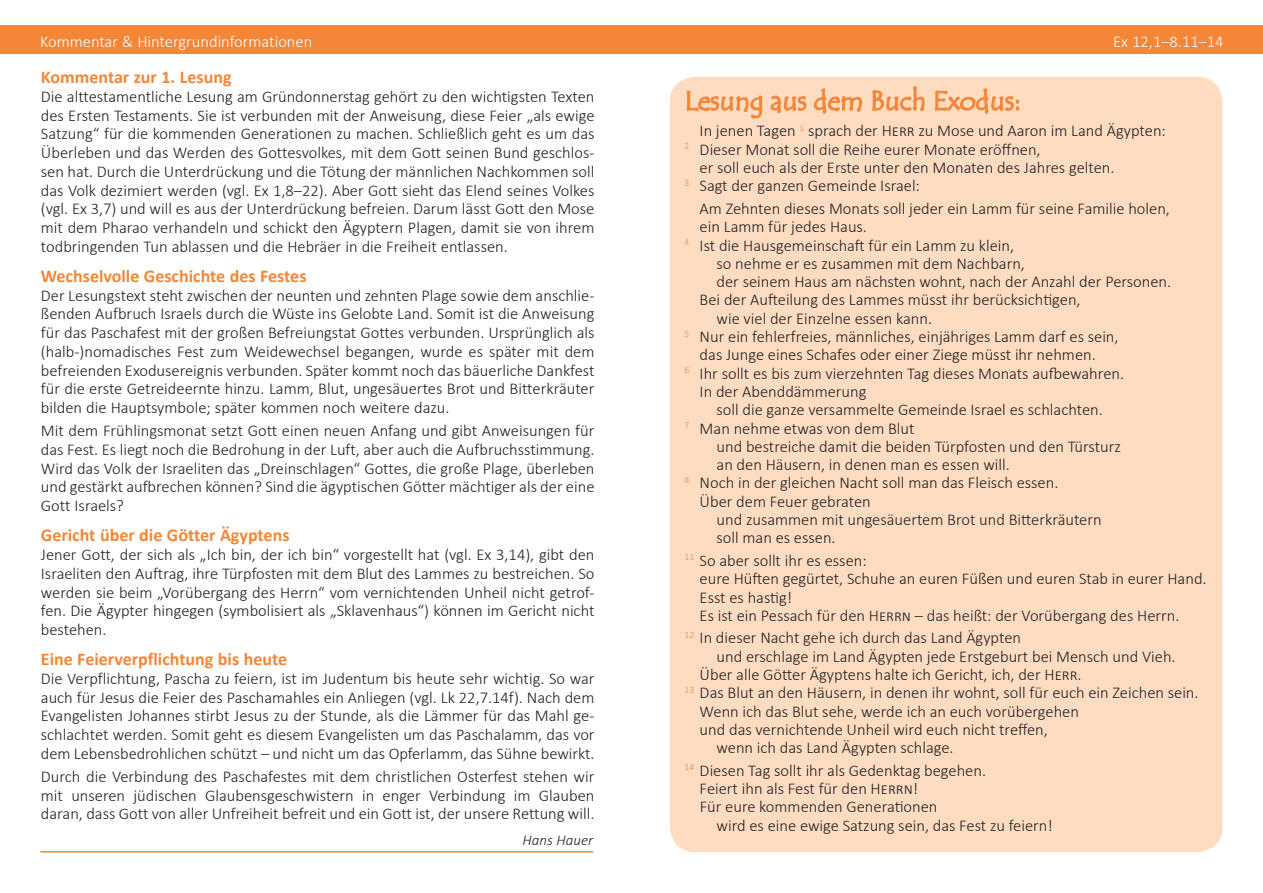
<style>
.page{position:relative;width:1263px;height:893px;background:#fff}
.page>*{position:absolute;margin:0;border:0;box-sizing:border-box;transform-origin:0 0}
.t1{font:700 18px "Calibri";color:#f58637}
.t2{font:300 16.5px/18.8px "Calibri";color:#231f20;text-align:justify}
.t3{font:300 16.5px "Calibri";color:#fff}
.t4{font:italic 300 15px "Calibri";color:#231f20}
</style>
<div class="page">
<div style="left:0;top:25px;width:1263px;height:29px;background:#f58637"></div>
<hr style="left:40px;top:851px;width:553px;height:2px;background:#f58637">
<div style="left:670px;top:77px;width:552px;height:775px;background:#fddcc2;border-radius:26px"></div>
<svg style="left:686px;top:90px;width:77px;height:29px"></svg>
<svg style="left:770px;top:95px;width:37px;height:18px"></svg>
<svg style="left:813px;top:88px;width:49px;height:26px"></svg>
<svg style="left:872px;top:86px;width:53px;height:25px"></svg>
<svg style="left:934px;top:88px;width:86px;height:26px"></svg>
<p class="t3" style="left:40px;top:32px;width:274px">Kommentar &amp; Hintergrundinformationen</p>
<p class="t3" style="left:1113px;top:32px;width:112px">Ex 12,1–8.11–14</p>
<p class="t1" style="left:41px;top:64px;width:192px">Kommentar zur 1. Lesung</p>
<p class="t2" style="left:41px;top:87px;width:555px">Die alttestamentliche Lesung am Gründonnerstag gehört zu den wichtigsten Texten des Ersten Testaments. Sie ist verbunden mit der Anweisung, diese Feier „als ewige Satzung“ für die kommenden Generationen zu machen. Schließlich geht es um das Überleben und das Werden des Gottesvolkes, mit dem Gott seinen Bund geschlos&shy;sen hat. Durch die Unterdrückung und die Tötung der männlichen Nachkommen soll das Volk dezimiert werden (vgl. Ex 1,8–22). Aber Gott sieht das Elend seines Volkes (vgl. Ex 3,7) und will es aus der Unterdrückung befreien. Darum lässt Gott den Mose mit dem Pharao verhandeln und schickt den Ägyptern Plagen, damit sie von ihrem todbringenden Tun ablassen und die Hebräer in die Freiheit entlassen.</p>
<p class="t1" style="left:41px;top:263px;width:267px">Wechselvolle Geschichte des Festes</p>
<p class="t2" style="left:41px;top:286px;width:555px">Der Lesungstext steht zwischen der neunten und zehnten Plage sowie dem anschlie&shy;ßenden Aufbruch Israels durch die Wüste ins Gelobte Land. Somit ist die Anweisung für das Paschafest mit der großen Befreiungstat Gottes verbunden. Ursprünglich als (halb-)nomadisches Fest zum Weidewechsel begangen, wurde es später mit dem befreienden Exodusereignis verbunden. Später kommt noch das bäuerliche Dankfest für die erste Getreideernte hinzu. Lamm, Blut, ungesäuertes Brot und Bitterkräuter bilden die Hauptsymbole; später kommen noch weitere dazu.</p>
<p class="t2" style="left:41px;top:421px;width:555px">Mit dem Frühlingsmonat setzt Gott einen neuen Anfang und gibt Anweisungen für das Fest. Es liegt noch die Bedrohung in der Luft, aber auch die Aufbruchsstimmung.<br>Wird das Volk der Israeliten das „Dreinschlagen“ Gottes, die große Plage, überleben und gestärkt aufbrechen können? Sind die ägyptischen Götter mächtiger als der eine Gott Israels?</p>
<p class="t1" style="left:41px;top:523px;width:250px">Gericht über die Götter Ägyptens</p>
<p class="t2" style="left:41px;top:545px;width:555px">Jener Gott, der sich als „Ich bin, der ich bin“ vorgestellt hat (vgl. Ex 3,14), gibt den Israeliten den Auftrag, ihre Türpfosten mit dem Blut des Lammes zu bestreichen. So werden sie beim „Vorübergang des Herrn“ vom vernichtenden Unheil nicht getrof&shy;fen. Die Ägypter hingegen (symbolisiert als „Sklavenhaus“) können im Gericht nicht bestehen.</p>
<p class="t1" style="left:41px;top:646px;width:248px">Eine Feierverpflichtung bis heute</p>
<p class="t2" style="left:41px;top:669px;width:555px">Die Verpflichtung, Pascha zu feiern, ist im Judentum bis heute sehr wichtig. So war auch für Jesus die Feier des Paschamahles ein Anliegen (vgl. Lk 22,7.14f). Nach dem Evangelisten Johannes stirbt Jesus zu der Stunde, als die Lämmer für das Mahl ge&shy;schlachtet werden. Somit geht es diesem Evangelisten um das Paschalamm, das vor dem Lebensbedrohlichen schützt – und nicht um das Opferlamm, das Sühne bewirkt.</p>
<p class="t2" style="left:41px;top:767px;width:555px">Durch die Verbindung des Paschafestes mit dem christlichen Osterfest stehen wir mit unseren jüdischen Glaubensgeschwistern in enger Verbindung im Glauben daran, dass Gott von aller Unfreiheit befreit und ein Gott ist, der unsere Rettung will.</p>
<p class="t4" style="left:523px;top:830px;width:72px">Hans Hauer</p>
<p class="t2" style="left:700px;top:121px;width:468px">In jenen Tagen <sup>1</sup> sprach der Herr zu Mose und Aaron im Land Ägypten:</p>
<p class="t2" style="left:685px;top:140px;width:357px"><sup>2</sup> Dieser Monat soll die Reihe eurer Monate eröffnen,</p>
<p class="t2" style="left:700px;top:158px;width:416px">er soll euch als der Erste unter den Monaten des Jahres gelten.</p>
<p class="t2" style="left:685px;top:176px;width:237px"><sup>3</sup> Sagt der ganzen Gemeinde Israel:</p>
<p class="t2" style="left:700px;top:199px;width:472px">Am Zehnten dieses Monats soll jeder ein Lamm für seine Familie holen,</p>
<p class="t2" style="left:700px;top:217px;width:169px">ein Lamm für jedes Haus.</p>
<p class="t2" style="left:685px;top:235px;width:331px"><sup>4</sup> Ist die Hausgemeinschaft für ein Lamm zu klein,</p>
<p class="t2" style="left:716px;top:254px;width:310px">so nehme er es zusammen mit dem Nachbarn,</p>
<p class="t2" style="left:716px;top:272px;width:456px">der seinem Haus am nächsten wohnt, nach der Anzahl der Personen.</p>
<p class="t2" style="left:700px;top:290px;width:382px">Bei der Aufteilung des Lammes müsst ihr berücksichtigen,</p>
<p class="t2" style="left:716px;top:309px;width:217px">wie viel der Einzelne essen kann.</p>
<p class="t2" style="left:685px;top:327px;width:435px"><sup>5</sup> Nur ein fehlerfreies, männliches, einjähriges Lamm darf es sein,</p>
<p class="t2" style="left:700px;top:345px;width:398px">das Junge eines Schafes oder einer Ziege müsst ihr nehmen.</p>
<p class="t2" style="left:685px;top:364px;width:441px"><sup>6</sup> Ihr sollt es bis zum vierzehnten Tag dieses Monats aufbewahren.</p>
<p class="t2" style="left:700px;top:382px;width:168px">In der Abenddämmerung</p>
<p class="t2" style="left:716px;top:400px;width:388px">soll die ganze versammelte Gemeinde Israel es schlachten.</p>
<p class="t2" style="left:685px;top:418px;width:231px"><sup>7</sup> Man nehme etwas von dem Blut</p>
<p class="t2" style="left:716px;top:437px;width:406px">und bestreiche damit die beiden Türpfosten und den Türsturz</p>
<p class="t2" style="left:716px;top:455px;width:295px">an den Häusern, in denen man es essen will.</p>
<p class="t2" style="left:685px;top:473px;width:375px"><sup>8</sup> Noch in der gleichen Nacht soll man das Fleisch essen.</p>
<p class="t2" style="left:700px;top:492px;width:173px">Über dem Feuer gebraten</p>
<p class="t2" style="left:716px;top:510px;width:387px">und zusammen mit ungesäuertem Brot und Bitterkräutern</p>
<p class="t2" style="left:716px;top:528px;width:121px">soll man es essen.</p>
<p class="t2" style="left:700px;top:551px;width:508px;line-height:18.3px;text-align:left;text-indent:-15px"><sup>11</sup> So aber sollt ihr es essen:<br>eure Hüften gegürtet, Schuhe an euren Füßen und euren Stab in eurer Hand.<br>Esst es hastig!<br>Es ist ein Pessach für den Herrn – das heißt: der Vorübergang des Herrn.</p>
<p class="t2" style="left:685px;top:628px;width:338px"><sup>12</sup> In dieser Nacht gehe ich durch das Land Ägypten</p>
<p class="t2" style="left:716px;top:647px;width:461px">und erschlage im Land Ägypten jede Erstgeburt bei Mensch und Vieh.</p>
<p class="t2" style="left:700px;top:665px;width:383px">Über alle Götter Ägyptens halte ich Gericht, ich, der Herr.</p>
<p class="t2" style="left:685px;top:683px;width:515px"><sup>13</sup> Das Blut an den Häusern, in denen ihr wohnt, soll für euch ein Zeichen sein.</p>
<p class="t2" style="left:700px;top:701px;width:381px">Wenn ich das Blut sehe, werde ich an euch vorübergehen</p>
<p class="t2" style="left:700px;top:720px;width:350px">und das vernichtende Unheil wird euch nicht treffen,</p>
<p class="t2" style="left:716px;top:738px;width:239px">wenn ich das Land Ägypten schlage.</p>
<p class="t2" style="left:700px;top:761px;width:288px;line-height:18.3px;text-align:left;text-indent:-15px"><sup>14</sup> Diesen Tag sollt ihr als Gedenktag begehen.<br>Feiert ihn als Fest für den Herrn!<br>Für eure kommenden Generationen</p>
<p class="t2" style="left:716px;top:816px;width:338px">wird es eine ewige Satzung sein, das Fest zu feiern!</p>
</div>
